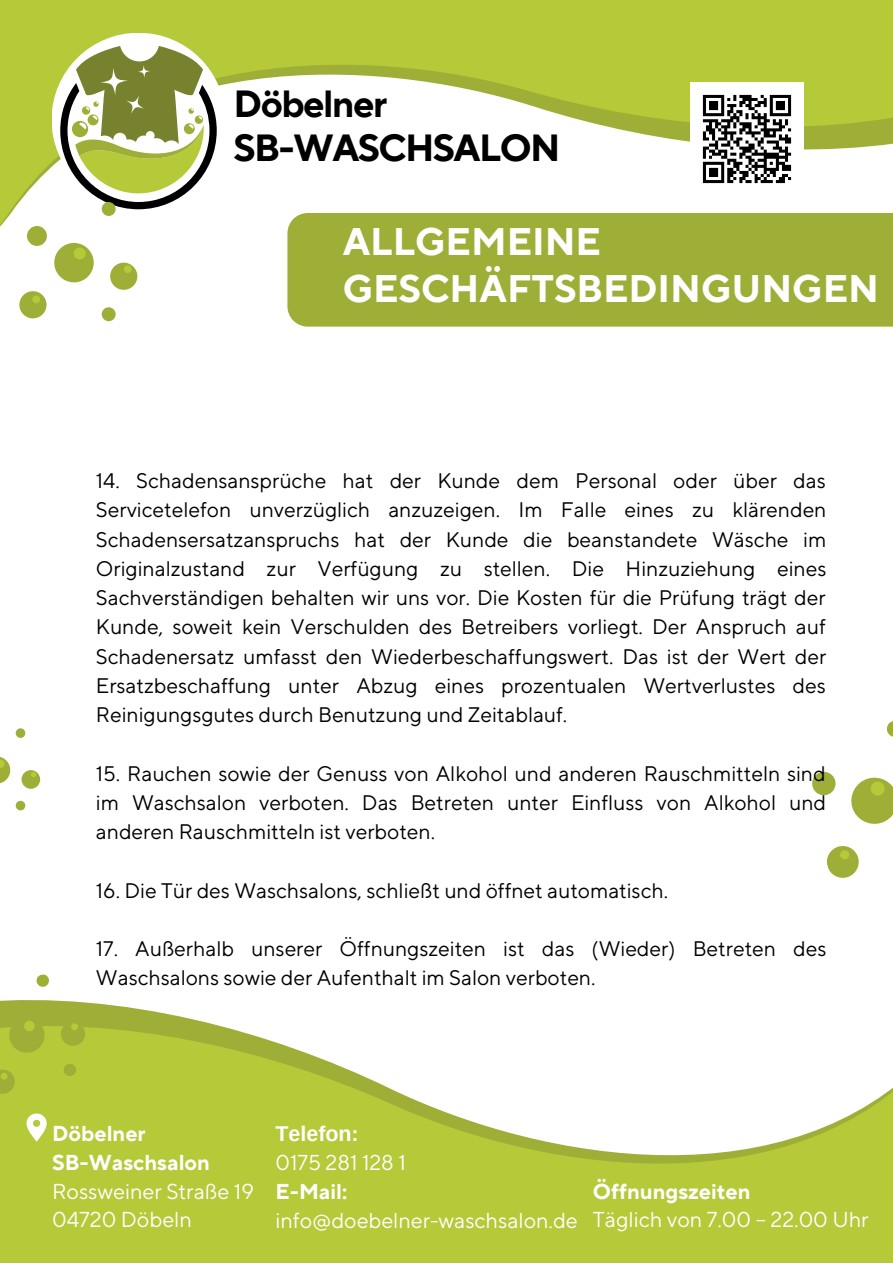
<style>
.page{position:relative;width:893px;height:1264px;background:#fff}
.page>*{position:absolute;margin:0;border:0;box-sizing:border-box;transform-origin:0 0}
.t1{font:700 38.25px/47.2px "TT Norms Pro";color:#fff}
.t2{font:700 37.65px/44.5px "TT Norms Pro";letter-spacing:-.04em;color:#000}
.t3{font:21.45px/28.7px "TT Norms Pro";color:#fff}
.t4{font:700 21.45px/28.7px "TT Norms Pro";color:#fff}
.t5{font:700 21.45px "Arimo";color:#fff}
.t6{font:21px/29.2px "TT Norms Pro";color:#000;text-align:justify}
</style>
<div class="page">
<svg style="left:0;top:0;width:892px;height:282px;fill:#b6c939"></svg>
<svg style="left:0;top:1000px;width:892px;height:262px;fill:#b6c939"></svg>
<svg style="left:36px;top:974px;width:13px;height:13px"></svg>
<svg style="left:62px;top:1062px;width:16px;height:15px"></svg>
<svg style="left:5px;top:1013px;width:44px;height:44px"></svg>
<svg style="left:0;top:1066px;width:18px;height:30px"></svg>
<svg style="left:58px;top:1018px;width:30px;height:30px"></svg>
<div style="left:51px;top:33px;width:174px;height:174px;background:#fff;border-radius:50%"></div>
<svg style="left:60px;top:46px;width:157px;height:163px"></svg>
<div style="left:54px;top:243px;width:40px;height:39px;background:#9eae37;border-radius:50%"></div>
<div style="left:19px;top:291px;width:28px;height:27px;background:#9eae37;border-radius:50%"></div>
<div style="left:110px;top:263px;width:27px;height:27px;background:#9eae37;border-radius:50%"></div>
<div style="left:27px;top:226px;width:20px;height:20px;background:#9eae37;border-radius:50%"></div>
<div style="left:102px;top:202px;width:14px;height:14px;background:#9eae37;border-radius:50%"></div>
<div style="left:102px;top:307px;width:14px;height:14px;background:#9eae37;border-radius:50%"></div>
<div style="left:74px;top:247px;width:12px;height:12px;background:#b6c939;border-radius:50%"></div>
<div style="left:32px;top:295px;width:8px;height:8px;background:#b6c939;border-radius:50%"></div>
<div style="left:124px;top:265px;width:7px;height:8px;background:#b6c939;border-radius:50%"></div>
<div style="left:287px;top:213px;width:605px;height:113px;background:#9eae37"></div>
<div style="left:22px;top:770px;width:18px;height:18px;background:#9eae37;border-radius:50%"></div>
<div style="left:16px;top:728px;width:9px;height:10px;background:#9eae37;border-radius:50%"></div>
<div style="left:16px;top:800px;width:9px;height:10px;background:#9eae37;border-radius:50%"></div>
<svg style="left:0;top:757px;width:10px;height:26px"></svg>
<svg style="left:31px;top:771px;width:5px;height:6px"></svg>
<svg style="left:812px;top:771px;width:24px;height:25px"></svg>
<svg style="left:886px;top:721px;width:6px;height:16px"></svg>
<svg style="left:851px;top:777px;width:41px;height:47px"></svg>
<svg style="left:826px;top:846px;width:33px;height:32px"></svg>
<svg style="left:26px;top:1113px;width:21px;height:28px"></svg>
<img style="left:690px;top:82px;width:113px;height:114px">
<h2 class="t2" style="left:233px;top:83px;width:328px">Döbelner<br>SB-WASCHSALON</h2>
<h1 class="t1" style="left:343px;top:219px;width:538px">ALLGEMEINE<br>GESCHÄFTSBEDINGUNGEN</h1>
<p class="t6" style="left:96px;top:467px;width:732px">14. Schadensansprüche hat der Kunde dem Personal oder über das Servicetelefon unverzüglich anzuzeigen. Im Falle eines zu klärenden Schadensersatzanspruchs hat der Kunde die beanstandete Wäsche im Originalzustand zur Verfügung zu stellen. Die Hinzuziehung eines Sachverständigen behalten wir uns vor. Die Kosten für die Prüfung trägt der Kunde, soweit kein Verschulden des Betreibers vorliegt. Der Anspruch auf Schadenersatz umfasst den Wiederbeschaffungswert. Das ist der Wert der Ersatzbeschaffung unter Abzug eines prozentualen Wertverlustes des Reinigungsgutes durch Benutzung und Zeitablauf.</p>
<p class="t6" style="left:96px;top:759px;width:731px">15. Rauchen sowie der Genuss von Alkohol und anderen Rauschmitteln sind im Waschsalon verboten. Das Betreten unter Einfluss von Alkohol und anderen Rauschmitteln ist verboten.</p>
<p class="t6" style="left:96px;top:876px;width:573px">16. Die Tür des Waschsalons, schließt und öffnet automatisch.</p>
<p class="t6" style="left:96px;top:934px;width:732px">17. Außerhalb unserer Öffnungszeiten ist das (Wieder) Betreten des<br>Waschsalons sowie der Aufenthalt im Salon verboten.</p>
<p class="t5" style="left:275px;top:1121px;width:85px">Telefon:</p>
<p class="t3" style="left:275px;top:1148px;width:132px">0175 281 128 1</p>
<p class="t4" style="left:275px;top:1177px;width:73px">E-Mail:</p>
<p class="t3" style="left:275px;top:1207px;width:304px">info@doebelner-waschsalon.de</p>
<p class="t4" style="left:52px;top:1120px;width:159px">Döbelner<br>SB-Waschsalon</p>
<p class="t3" style="left:52px;top:1177px;width:203px">Rossweiner Straße 19<br>04720 Döbeln</p>
<p class="t4" style="left:593px;top:1177px;width:159px">Öffnungszeiten</p>
<p class="t3" style="left:593px;top:1206px;width:277px">Täglich von 7.00 – 22.00 Uhr</p>
</div>
